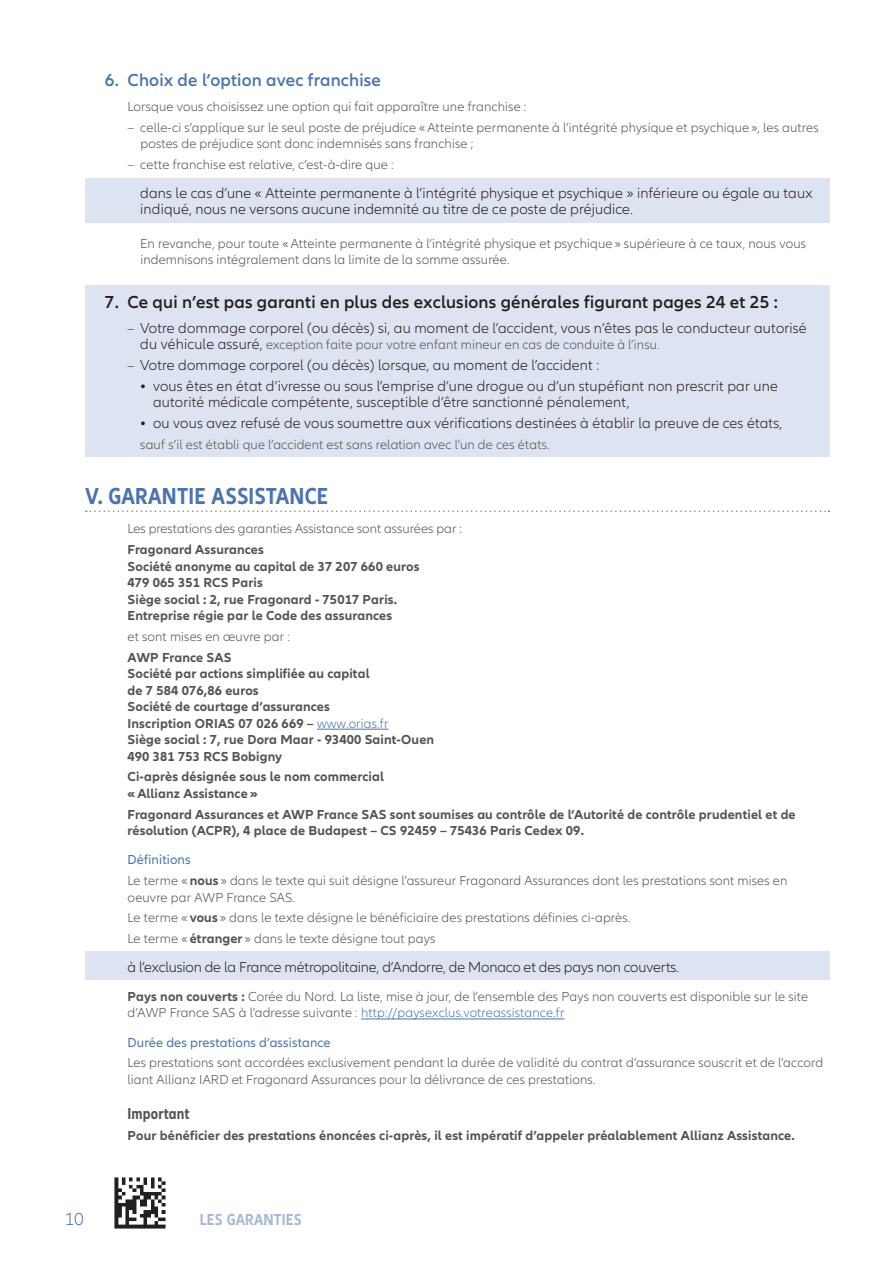
<style>
.page{position:relative;width:893px;height:1263px;background:#fff}
.page>*{position:absolute;margin:0;border:0;box-sizing:border-box;transform-origin:0 0}
.t1{font:700 condensed 24px "Allianz Neo";letter-spacing:.01em;color:#4974b0}
.t2{font:600 18px "Allianz Neo";letter-spacing:.01em;color:#231f20}
.t3{font:600 18px "Allianz Neo";letter-spacing:.01em;color:#4974b0}
.t4{font:300 18px "Allianz Neo";color:#4974b0}
.t5{font:700 condensed 16.5px "Allianz Neo";letter-spacing:.01em;color:#a7b7d8}
.t6{font:700 condensed 16.5px "Allianz Neo";letter-spacing:.01em;color:#535355}
.t7{font:300 15px/16.5px "Allianz Neo";letter-spacing:.01em;color:#231f20}
.t8{font:300 15px "Allianz Neo";letter-spacing:-.01em;color:#231f20}
.t9{font:300 13.5px/16.5px "Allianz Neo";letter-spacing:.01em;color:#535355}
.t10{font:700 13.5px/16.5px "Allianz Neo";letter-spacing:.01em;color:#535355}
.t11{font:13.5px "Allianz Neo";letter-spacing:.01em;color:#4974b0}
.s1{font-size:13.95px}
.s2{font-size:15px;color:#231f20}
.s3{font-weight:700;font-size:13.95px}
.s4{font-weight:300;color:#4974b0}
.s5{font-weight:400;color:#4974b0}
.s6{font-weight:700}
.s7{color:#4974b0}
</style>
<div class="page">
<img style="left:115px;top:1178px;width:51px;height:51px">
<svg style="left:86px;top:510px;width:743px;height:2px"></svg>
<hr style="left:317px;top:729px;width:72px;height:1px;background:#4974b0">
<hr style="left:361px;top:1018px;width:204px;height:1px;background:#4974b0">
<div style="left:85px;top:178px;width:744px;height:45px;background:#dde3f0"></div>
<div style="left:85px;top:285px;width:744px;height:172px;background:#dde3f0"></div>
<div style="left:85px;top:952px;width:744px;height:28px;background:#dde3f0"></div>
<h2 class="t3" style="left:105px;top:70px;width:278px">6. Choix de l’option avec franchise</h2>
<p class="t9" style="left:128px;top:99px;width:400px">Lorsque vous choisissez une option qui fait apparaître une franchise :</p>
<p class="t9" style="left:140px;top:119px;width:680px;text-indent:-13px"><span class="s1">–</span> celle-ci s’applique sur le seul poste de préjudice «Atteinte permanente à l’intégrité physique et psychique », les autres postes de préjudice sont donc indemnisés sans franchise ;</p>
<p class="t9" style="left:128px;top:157px;width:268px"><span class="s1">–</span> cette franchise est relative, c’est-à-dire que :</p>
<p class="t7" style="left:140px;top:185px;width:674px">dans le cas d’une « Atteinte permanente à l’intégrité physique et psychique » inférieure ou égale au taux indiqué, nous ne versons aucune indemnité au titre de ce poste de préjudice.</p>
<p class="t9" style="left:140px;top:235px;width:667px">En revanche, pour toute «Atteinte permanente à l’intégrité physique et psychique » supérieure à ce taux, nous vous indemnisons intégralement dans la limite de la somme assurée.</p>
<h2 class="t2" style="left:105px;top:291px;width:674px">7. Ce qui n’est pas garanti en plus des exclusions générales figurant pages 24 et 25 :</h2>
<p class="t7" style="left:128px;top:320px;width:681px"><span class="s1">–</span> Votre dommage corporel (ou décès) si, au moment de l’accident, vous n’êtes pas le conducteur autorisé</p>
<p class="t9" style="left:140px;top:337px;width:521px"><span class="s2">du véhicule assuré,</span> exception faite pour votre enfant mineur en cas de conduite à l’insu.</p>
<p class="t7" style="left:128px;top:357px;width:473px"><span class="s1">–</span> Votre dommage corporel (ou décès) lorsque, au moment de l’accident :</p>
<p class="t7" style="left:153px;top:378px;width:626px;text-indent:-13px"><span class="s3">•</span> vous êtes en état d’ivresse ou sous l’emprise d’une drogue ou d’un stupéfiant non prescrit par une autorité médicale compétente, susceptible d’être sanctionné pénalement,</p>
<p class="t7" style="left:140px;top:415px;width:643px"><span class="s3">•</span> ou vous avez refusé de vous soumettre aux vérifications destinées à établir la preuve de ces états,</p>
<p class="t9" style="left:140px;top:436px;width:411px">sauf s’il est établi que l’accident est sans relation avec l’un de ces états.</p>
<h1 class="t1" style="left:85px;top:482px;width:245px">V. GARANTIE ASSISTANCE</h1>
<p class="t9" style="left:128px;top:521px;width:336px">Les prestations des garanties Assistance sont assurées par :</p>
<p class="t10" style="left:128px;top:542px;width:293px">Fragonard Assurances<br>Société anonyme au capital de 37 207 660 euros 479 065 351 RCS Paris<br>Siège social : 2, rue Fragonard - 75017 Paris.<br>Entreprise régie par le Code des assurances</p>
<p class="t9" style="left:128px;top:628px;width:164px">et sont mises en œuvre par :</p>
<p class="t10" style="left:128px;top:649px;width:308px">AWP France SAS<br>Société par actions simplifiée au capital<br>de 7 584 076,86 euros<br>Société de courtage d’assurances<br>Inscription ORIAS 07 026 669 – <span class="s4">www.orias.fr<br></span>Siège social : 7, rue Dora Maar - 93400 Saint‑Ouen<br>490 381 753 RCS Bobigny</p>
<p class="t10" style="left:128px;top:769px;width:258px">Ci‑après désignée sous le nom commercial «Allianz Assistance»</p>
<p class="t10" style="left:128px;top:806px;width:670px">Fragonard Assurances et AWP France SAS sont soumises au contrôle de l’Autorité de contrôle prudentiel et de résolution (ACPR), 4 place de Budapest – CS 92459 – 75436 Paris Cedex 09.</p>
<p class="t9" style="left:128px;top:850px;width:661px;line-height:20.7px"><span class="s5">Définitions<br></span>Le terme « <span class="s6">nous</span> » dans le texte qui suit désigne l’assureur Fragonard Assurances dont les prestations sont mises en</p>
<p class="t9" style="left:128px;top:887px;width:504px;line-height:20.7px">oeuvre par AWP France SAS.<br>Le terme « <span class="s6">vous</span> » dans le texte désigne le bénéficiaire des prestations définies ci‑après.<br>Le terme « <span class="s6">étranger</span> » dans le texte désigne tout pays</p>
<p class="t8" style="left:128px;top:958px;width:553px">à l’exclusion de la France métropolitaine, d’Andorre, de Monaco et des pays non couverts.</p>
<p class="t9" style="left:128px;top:988px;width:682px"><span class="s6">Pays non couverts :</span> Corée du Nord. La liste, mise à jour, de l’ensemble des Pays non couverts est disponible sur le site d’AWP France SAS à l’adresse suivante : <span class="s7">http://paysexclus.votreassistance.fr</span></p>
<p class="t11" style="left:128px;top:1034px;width:205px">Durée des prestations d’assistance</p>
<p class="t9" style="left:128px;top:1055px;width:697px">Les prestations sont accordées exclusivement pendant la durée de validité du contrat d’assurance souscrit et de l’accord liant Allianz IARD et Fragonard Assurances pour la délivrance de ces prestations.</p>
<p class="t6" style="left:128px;top:1104px;width:63px">Important</p>
<p class="t10" style="left:128px;top:1127px;width:669px">Pour bénéficier des prestations énoncées ci‑après, il est impératif d’appeler préalablement Allianz Assistance.</p>
<h2 class="t4" style="left:65px;top:1208px;width:20px">10</h2>
<p class="t5" style="left:200px;top:1210px;width:103px">LES GARANTIES</p>
</div>
